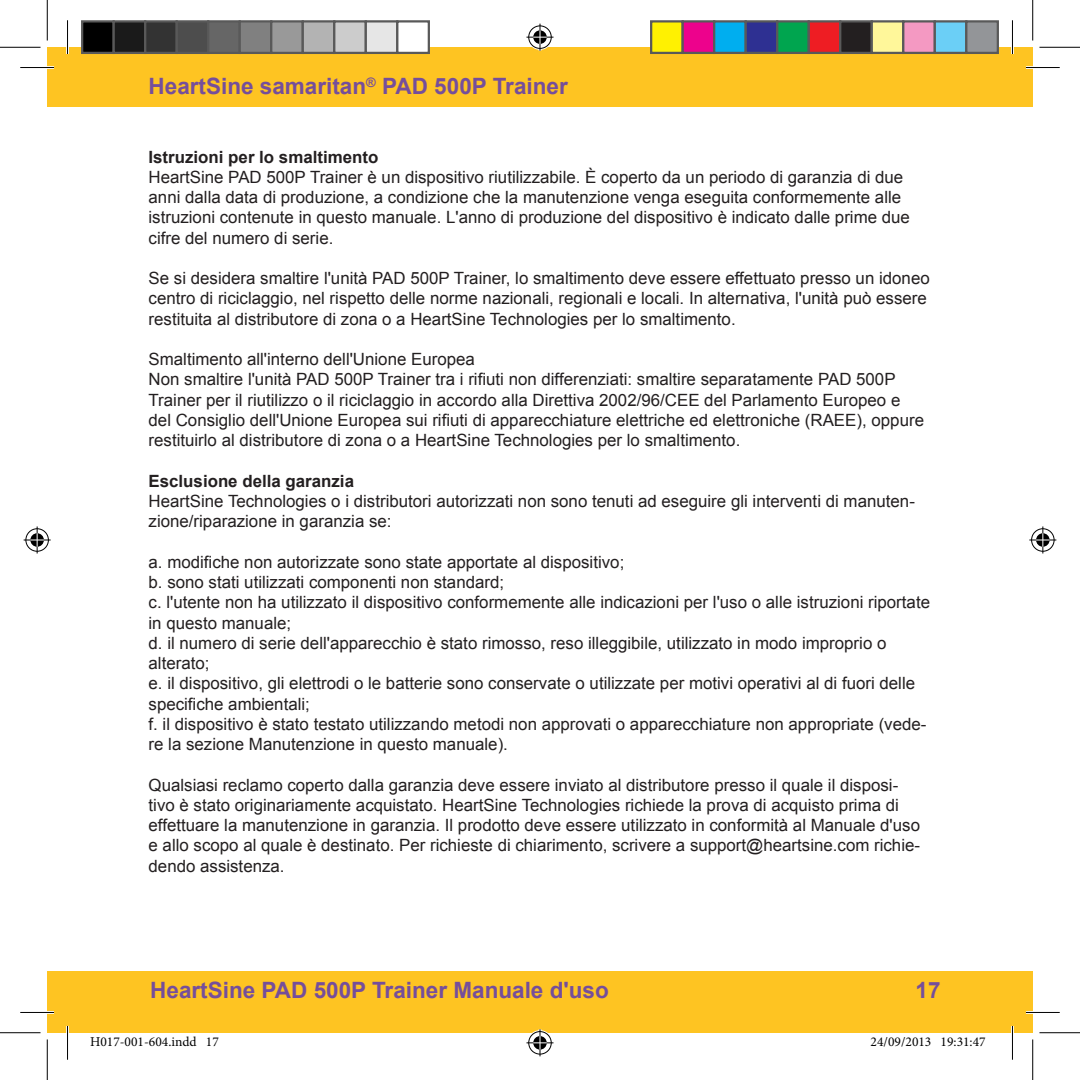
<style>
.page{position:relative;width:1080px;height:1080px;background:#fff}
.page>*{position:absolute;margin:0;border:0;box-sizing:border-box;transform-origin:0 0}
.t1{font:700 22.5px "Arial";color:#754e9b}
.t2{font:16.88px/20.2px "Arial";color:#231f20}
.t3{font:700 16.88px "Arial";color:#231f20}
.t4{font:13.5px "Minion Pro";color:#000}
</style>
<div class="page">
<div style="left:47px;top:970px;width:985px;height:62px;background:#fec422"></div>
<div style="left:47px;top:47px;width:985px;height:60px;background:#fec422"></div>
<hr style="left:20px;top:66px;width:34px;height:3px;background:#fff">
<hr style="left:1025px;top:66px;width:34px;height:3px;background:#fff">
<hr style="left:20px;top:1011px;width:34px;height:2px;background:#fff">
<hr style="left:1025px;top:1011px;width:34px;height:2px;background:#fff">
<hr style="left:66px;top:20px;width:3px;height:34px;background:#fff">
<hr style="left:66px;top:1025px;width:3px;height:34px;background:#fff">
<hr style="left:1011px;top:20px;width:2px;height:34px;background:#fff">
<hr style="left:1011px;top:1025px;width:2px;height:34px;background:#fff">
<hr style="left:20px;top:67px;width:34px;height:1px;background:#000">
<hr style="left:1025px;top:67px;width:34px;height:1px;background:#000">
<hr style="left:20px;top:1012px;width:34px;height:1px;background:#000">
<hr style="left:1025px;top:1012px;width:34px;height:1px;background:#000">
<hr style="left:67px;top:20px;width:1px;height:34px;background:#000">
<hr style="left:67px;top:1025px;width:1px;height:34px;background:#000">
<hr style="left:1012px;top:20px;width:1px;height:34px;background:#000">
<hr style="left:1012px;top:1025px;width:1px;height:34px;background:#000">
<hr style="left:0;top:47px;width:40px;height:1px;background:#000">
<hr style="left:1039px;top:47px;width:40px;height:1px;background:#000">
<hr style="left:0;top:1032px;width:40px;height:1px;background:#000">
<hr style="left:1039px;top:1032px;width:40px;height:1px;background:#000">
<hr style="left:47px;top:0;width:1px;height:40px;background:#000">
<hr style="left:47px;top:1039px;width:1px;height:40px;background:#000">
<hr style="left:1032px;top:0;width:1px;height:40px;background:#000">
<hr style="left:1032px;top:1039px;width:1px;height:40px;background:#000">
<svg style="left:526px;top:24px;width:27px;height:27px"></svg>
<svg style="left:526px;top:1029px;width:27px;height:27px"></svg>
<svg style="left:24px;top:526px;width:27px;height:27px"></svg>
<svg style="left:1029px;top:526px;width:27px;height:27px"></svg>
<div style="left:82px;top:21px;width:32px;height:32px;background:#000"></div>
<div style="left:81px;top:20px;width:34px;height:34px;border:2px solid #595959"></div>
<div style="left:114px;top:21px;width:31px;height:32px;background:#1a1a1a"></div>
<div style="left:112px;top:20px;width:34px;height:34px;border:2px solid #595959"></div>
<div style="left:145px;top:21px;width:32px;height:32px;background:#333"></div>
<div style="left:144px;top:20px;width:34px;height:34px;border:2px solid #595959"></div>
<div style="left:177px;top:21px;width:31px;height:32px;background:#4d4d4d"></div>
<div style="left:176px;top:20px;width:33px;height:34px;border:2px solid #595959"></div>
<div style="left:208px;top:21px;width:32px;height:32px;background:#666"></div>
<div style="left:207px;top:20px;width:34px;height:34px;border:2px solid #595959"></div>
<div style="left:240px;top:21px;width:31px;height:32px;background:#808080"></div>
<div style="left:238px;top:20px;width:34px;height:34px;border:2px solid #595959"></div>
<div style="left:271px;top:21px;width:32px;height:32px;background:#999"></div>
<div style="left:270px;top:20px;width:34px;height:34px;border:2px solid #595959"></div>
<div style="left:303px;top:21px;width:31px;height:32px;background:#b3b3b3"></div>
<div style="left:302px;top:20px;width:33px;height:34px;border:2px solid #595959"></div>
<div style="left:334px;top:21px;width:32px;height:32px;background:#ccc"></div>
<div style="left:333px;top:20px;width:34px;height:34px;border:2px solid #595959"></div>
<div style="left:366px;top:21px;width:31px;height:32px;background:#e6e6e6"></div>
<div style="left:364px;top:20px;width:34px;height:34px;border:2px solid #595959"></div>
<div style="left:397px;top:21px;width:32px;height:32px;background:#fff"></div>
<div style="left:396px;top:20px;width:34px;height:34px;border:2px solid #595959"></div>
<div style="left:651px;top:21px;width:31px;height:32px;background:#fff101"></div>
<div style="left:650px;top:20px;width:33px;height:34px;border:2px solid #595959"></div>
<div style="left:682px;top:21px;width:32px;height:32px;background:#ed028c"></div>
<div style="left:681px;top:20px;width:34px;height:34px;border:2px solid #595959"></div>
<div style="left:714px;top:21px;width:31px;height:32px;background:#00aeef"></div>
<div style="left:713px;top:20px;width:33px;height:34px;border:2px solid #595959"></div>
<div style="left:745px;top:21px;width:32px;height:32px;background:#2e3092"></div>
<div style="left:744px;top:20px;width:34px;height:34px;border:2px solid #595959"></div>
<div style="left:777px;top:21px;width:31px;height:32px;background:#00a54f"></div>
<div style="left:776px;top:20px;width:33px;height:34px;border:2px solid #595959"></div>
<div style="left:808px;top:21px;width:32px;height:32px;background:#ee1d23"></div>
<div style="left:807px;top:20px;width:34px;height:34px;border:2px solid #595959"></div>
<div style="left:840px;top:21px;width:31px;height:32px;background:#231f20"></div>
<div style="left:839px;top:20px;width:33px;height:34px;border:2px solid #595959"></div>
<div style="left:871px;top:21px;width:32px;height:32px;background:#fff79a"></div>
<div style="left:870px;top:20px;width:34px;height:34px;border:2px solid #595959"></div>
<div style="left:903px;top:21px;width:31px;height:32px;background:#f499c2"></div>
<div style="left:902px;top:20px;width:33px;height:34px;border:2px solid #595959"></div>
<div style="left:934px;top:21px;width:32px;height:32px;background:#6bcff6"></div>
<div style="left:933px;top:20px;width:34px;height:34px;border:2px solid #595959"></div>
<div style="left:966px;top:21px;width:31px;height:32px;background:#939598"></div>
<div style="left:965px;top:20px;width:33px;height:34px;border:2px solid #595959"></div>
<h1 class="t1" style="left:148px;top:71px;width:421px">HeartSine samaritan<sup>®</sup> PAD 500P Trainer</h1>
<p class="t3" style="left:148px;top:145px;width:231px">Istruzioni per lo smaltimento</p>
<p class="t2" style="left:148px;top:167px;width:763px">HeartSine PAD 500P Trainer è un dispositivo riutilizzabile. È coperto da un periodo di garanzia di due anni dalla data di produzione, a condizione che la manutenzione venga eseguita conformemente alle istruzioni contenute in questo manuale. L'anno di produzione del dispositivo è indicato dalle prime due cifre del numero di serie.</p>
<p class="t2" style="left:148px;top:268px;width:782px">Se si desidera smaltire l'unità PAD 500P Trainer, lo smaltimento deve essere effettuato presso un idoneo centro di riciclaggio, nel rispetto delle norme nazionali, regionali e locali. In alternativa, l'unità può essere restituita al distributore di zona o a HeartSine Technologies per lo smaltimento.</p>
<p class="t2" style="left:148px;top:349px;width:777px">Smaltimento all'interno dell'Unione Europea<br>Non smaltire l'unità PAD 500P Trainer tra i rifiuti non differenziati: smaltire separatamente PAD 500P Trainer per il riutilizzo o il riciclaggio in accordo alla Direttiva 2002/96/CEE del Parlamento Europeo e del Consiglio dell'Unione Europea sui rifiuti di apparecchiature elettriche ed elettroniche (RAEE), oppure restituirlo al distributore di zona o a HeartSine Technologies per lo smaltimento.</p>
<p class="t3" style="left:148px;top:469px;width:207px">Esclusione della garanzia</p>
<p class="t2" style="left:148px;top:491px;width:768px">HeartSine Technologies o i distributori autorizzati non sono tenuti ad eseguire gli interventi di manuten&shy;zione/riparazione in garanzia se:</p>
<p class="t2" style="left:148px;top:552px;width:783px">a. modifiche non autorizzate sono state apportate al dispositivo;<br>b. sono stati utilizzati componenti non standard;<br>c. l'utente non ha utilizzato il dispositivo conformemente alle indicazioni per l'uso o alle istruzioni riportate in questo manuale;<br>d. il numero di serie dell'apparecchio è stato rimosso, reso illeggibile, utilizzato in modo improprio o alterato;<br>e. il dispositivo, gli elettrodi o le batterie sono conservate o utilizzate per motivi operativi al di fuori delle specifiche ambientali;<br>f. il dispositivo è stato testato utilizzando metodi non approvati o apparecchiature non appropriate (vede&shy;re la sezione Manutenzione in questo manuale).</p>
<p class="t2" style="left:148px;top:774px;width:773px">Qualsiasi reclamo coperto dalla garanzia deve essere inviato al distributore presso il quale il disposi&shy;tivo è stato originariamente acquistato. HeartSine Technologies richiede la prova di acquisto prima di effettuare la manutenzione in garanzia. Il prodotto deve essere utilizzato in conformità al Manuale d'uso e allo scopo al quale è destinato. Per richieste di chiarimento, scrivere a support@heartsine.com richie&shy;dendo assistenza.</p>
<h1 class="t1" style="left:150px;top:974px;width:460px">HeartSine PAD 500P Trainer Manuale d'uso</h1>
<h1 class="t1" style="left:915px;top:974px;width:27px">17</h1>
<p class="t4" style="left:90px;top:1032px;width:130px">H017-001-604.indd 17</p>
<p class="t4" style="left:870px;top:1032px;width:117px">24/09/2013 19:31:47</p>
</div>
